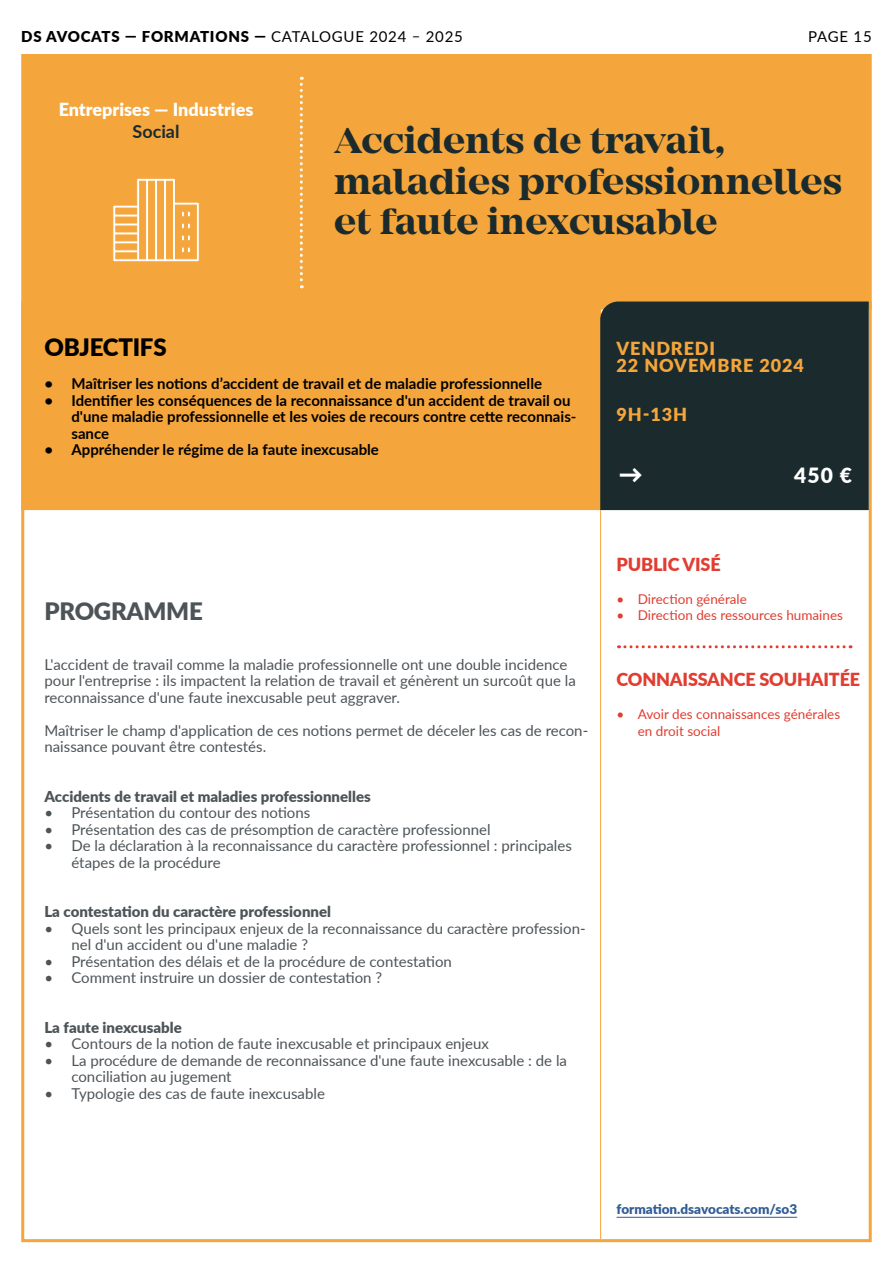
<style>
.page{position:relative;width:893px;height:1263px;background:#fff}
.page>*{position:absolute;margin:0;border:0;box-sizing:border-box;transform-origin:0 0}
.t1{font:700 37.5px/40.5px "Mirador";color:#1b2b2d}
.t2{font:900 24px "Lato";letter-spacing:-.01em;color:#000}
.t3{font:900 24px "Lato";letter-spacing:-.01em;color:#4d5458}
.t4{font:900 24px "Lato";color:#fff}
.t5{font:900 21px "Lato";color:#fff}
.t6{font:900 18px "Lato";letter-spacing:-.01em;color:#e13d31}
.t7{font:900 18px/16.5px "Lato";letter-spacing:.05em;color:#f4a53b}
.t8{font:900 18px "Lato";color:#fff}
.t9{font:700 18px "Lato";color:#1b2b2d}
.t10{font:15px/16.5px "Lato";color:#4d5458}
.t11{font:700 15px/16.5px "Lato";color:#000}
.t12{font:900 15px "Lato";color:#4d5458}
.t13{font:900 15px "Lato";letter-spacing:.05em;color:#000}
.t14{font:15px "Lato";letter-spacing:.04em;color:#000}
.t15{font:13.5px/16.5px "Lato";color:#e13d31}
.t16{font:900 13.5px "Lato";color:#325d95}
.s1{font-weight:400}
</style>
<div class="page">
<div style="left:21px;top:54px;width:851px;height:456px;background:#f4a53b"></div>
<hr style="left:600px;top:510px;width:1px;height:729px;background:#f4a53b">
<svg style="left:618px;top:645px;width:226px;height:3px"></svg>
<div style="left:600px;top:302px;width:269px;height:208px;background:#1b2b2d"></div>
<svg style="left:300px;top:77px;width:3px;height:211px"></svg>
<svg style="left:112px;top:178px;width:88px;height:85px;background:#f6b864"></svg>
<hr style="left:617px;top:1217px;width:180px;height:1px;background:#325d95">
<p class="t13" style="left:21px;top:26px;width:443px">DS AVOCATS — FORMATIONS — <span class="s1">CATALOGUE 2024 – 2025</span></p>
<p class="t14" style="left:808px;top:26px;width:65px">PAGE 15</p>
<p class="t8" style="left:59px;top:96px;width:196px">Entreprises — Industries</p>
<p class="t9" style="left:133px;top:118px;width:49px">Social</p>
<h1 class="t1" style="left:334px;top:121px;width:510px">Accidents de travail, maladies professionnelles et faute inexcusable</h1>
<h2 class="t2" style="left:44px;top:329px;width:124px">OBJECTIFS</h2>
<p class="t11" style="left:44px;top:375px;width:499px">• Maîtriser les notions d’accident de travail et de maladie professionnelle</p>
<p class="t11" style="left:71px;top:391px;width:507px;text-indent:-27px">• Identifier les conséquences de la reconnaissance d'un accident de travail ou d'une maladie professionnelle et les voies de recours contre cette reconnais&shy;sance</p>
<p class="t11" style="left:44px;top:441px;width:336px">• Appréhender le régime de la faute inexcusable</p>
<h2 class="t3" style="left:44px;top:593px;width:160px">PROGRAMME</h2>
<p class="t10" style="left:44px;top:655px;width:533px">L'accident de travail comme la maladie professionnelle ont une double incidence pour l'entreprise : ils impactent la relation de travail et génèrent un surcoût que la reconnaissance d'une faute inexcusable peut aggraver.</p>
<p class="t10" style="left:44px;top:721px;width:545px">Maîtriser le champ d'application de ces notions permet de déceler les cas de recon&shy;naissance pouvant être contestés.</p>
<p class="t12" style="left:44px;top:785px;width:328px">Accidents de travail et maladies professionnelles</p>
<p class="t10" style="left:44px;top:804px;width:267px">• Présentation du contour des notions</p>
<p class="t10" style="left:44px;top:820px;width:448px">• Présentation des cas de présomption de caractère professionnel</p>
<p class="t10" style="left:71px;top:837px;width:502px;text-indent:-27px">• De la déclaration à la reconnaissance du caractère professionnel : principales étapes de la procédure</p>
<p class="t12" style="left:44px;top:900px;width:288px">La contestation du caractère professionnel</p>
<p class="t10" style="left:71px;top:919px;width:516px;text-indent:-27px">• Quels sont les principaux enjeux de la reconnaissance du caractère profession&shy;nel d'un accident ou d'une maladie ?</p>
<p class="t10" style="left:44px;top:952px;width:409px">• Présentation des délais et de la procédure de contestation</p>
<p class="t10" style="left:44px;top:969px;width:339px">• Comment instruire un dossier de contestation ?</p>
<p class="t12" style="left:44px;top:1016px;width:139px">La faute inexcusable</p>
<p class="t10" style="left:44px;top:1035px;width:446px">• Contours de la notion de faute inexcusable et principaux enjeux</p>
<p class="t10" style="left:71px;top:1051px;width:497px;text-indent:-27px">• La procédure de demande de reconnaissance d'une faute inexcusable : de la conciliation au jugement</p>
<p class="t10" style="left:44px;top:1084px;width:282px">• Typologie des cas de faute inexcusable</p>
<p class="t7" style="left:617px;top:340px;width:189px">VENDREDI<br>22 NOVEMBRE 2024</p>
<p class="t7" style="left:617px;top:406px;width:72px">9H-13H</p>
<h2 class="t4" style="left:619px;top:456px;width:25px">→</h2>
<h3 class="t5" style="left:794px;top:460px;width:59px">450 €</h3>
<p class="t6" style="left:617px;top:550px;width:106px">PUBLIC VISÉ</p>
<p class="t15" style="left:617px;top:590px;width:132px">• Direction générale</p>
<p class="t15" style="left:617px;top:606px;width:228px">• Direction des ressources humaines</p>
<p class="t6" style="left:617px;top:666px;width:245px">CONNAISSANCE SOUHAITÉE</p>
<p class="t15" style="left:638px;top:705px;width:204px;text-indent:-21px">• Avoir des connaissances générales en droit social</p>
<p class="t16" style="left:617px;top:1199px;width:182px">formation.dsavocats.com/so3</p>
</div>
